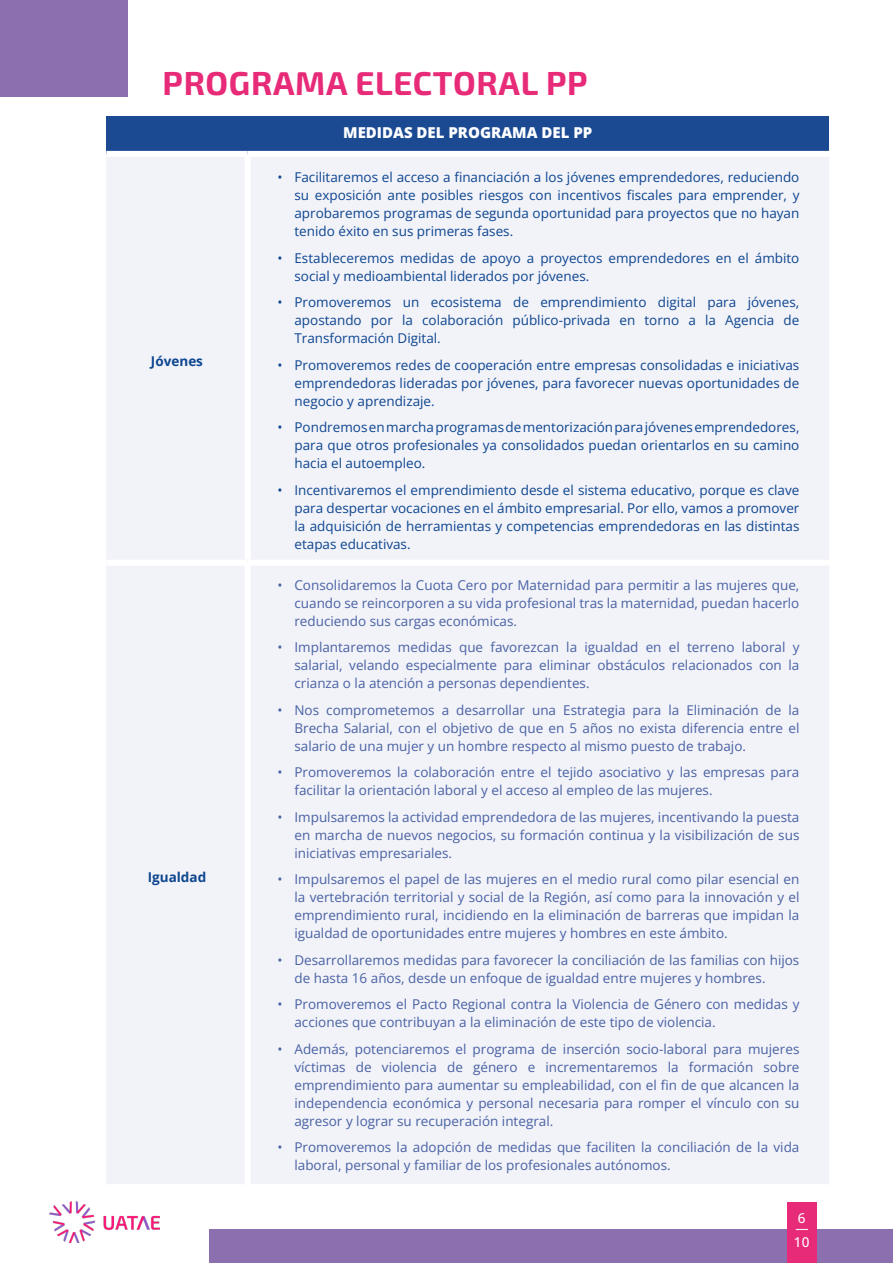
<style>
.page{position:relative;width:893px;height:1263px;background:#fff}
.page>*{position:absolute;margin:0;border:0;box-sizing:border-box;transform-origin:0 0}
.t1{font:700 33px "Exo 2";letter-spacing:.02em;color:#e72b78}
.t2{font:800 15px "Open Sans";color:#fff}
.t3{font:13.5px/18px "Open Sans";color:#4862a3;text-align:justify}
.t4{font:13.5px/18px "Open Sans";color:#0d468f;text-align:justify}
.t5{font:700 13.5px "Open Sans";color:#0d468f}
.t6{font:500 13.5px/24px "Open Sans";color:#fff;text-align:center}
</style>
<div class="page">
<div style="left:209px;top:1229px;width:684px;height:34px;background:#8b6faf"></div>
<div style="left:787px;top:1202px;width:30px;height:61px;background:#e72b78"></div>
<svg style="left:796px;top:1229px;width:12px;height:1px"></svg>
<img style="left:50px;top:1202px;width:109px;height:41px">
<div style="left:0;top:0;width:128px;height:96px;background:#8b6faf"></div>
<div style="left:106px;top:116px;width:723px;height:38px;background:#1c4a92"></div>
<div style="left:107px;top:157px;width:722px;height:1027px;background:#f2f2f9"></div>
<div style="left:106px;top:151px;width:142px;height:6px;background:#fff"></div>
<div style="left:248px;top:151px;width:581px;height:6px;background:#fff"></div>
<div style="left:245px;top:157px;width:6px;height:403px;background:#fff"></div>
<div style="left:106px;top:560px;width:142px;height:6px;background:#fff"></div>
<div style="left:248px;top:560px;width:581px;height:6px;background:#fff"></div>
<div style="left:245px;top:566px;width:6px;height:618px;background:#fff"></div>
<h1 class="t1" style="left:163px;top:60px;width:427px">PROGRAMA ELECTORAL PP</h1>
<p class="t2" style="left:343px;top:123px;width:251px">MEDIDAS DEL PROGRAMA DEL PP</p>
<p class="t5" style="left:151px;top:351px;width:54px">Jóvenes</p>
<p class="t5" style="left:148px;top:868px;width:60px">Igualdad</p>
<p class="t4" style="left:294px;top:168px;width:506px;text-indent:-17px">• Facilitaremos el acceso a financiación a los jóvenes emprendedores, reduciendo su exposición ante posibles riesgos con incentivos fiscales para emprender, y aprobaremos programas de segunda oportunidad para proyectos que no hayan tenido éxito en sus primeras fases.</p>
<p class="t4" style="left:294px;top:248px;width:506px;text-indent:-17px">• Estableceremos medidas de apoyo a proyectos emprendedores en el ámbito social y medioambiental liderados por jóvenes.</p>
<p class="t4" style="left:294px;top:293px;width:506px;text-indent:-17px">• Promoveremos un ecosistema de emprendimiento digital para jóvenes, apostando por la colaboración público-privada en torno a la Agencia de Transformación Digital.</p>
<p class="t4" style="left:294px;top:355px;width:506px;text-indent:-17px">• Promoveremos redes de cooperación entre empresas consolidadas e iniciativas emprendedoras lideradas por jóvenes, para favorecer nuevas oportunidades de negocio y aprendizaje.</p>
<p class="t4" style="left:294px;top:418px;width:506px;text-indent:-17px">• Pondremos en marcha programas de mentorización para jóvenes emprendedores, para que otros profesionales ya consolidados puedan orientarlos en su camino hacia el autoempleo.</p>
<p class="t4" style="left:294px;top:480px;width:506px;text-indent:-17px">• Incentivaremos el emprendimiento desde el sistema educativo, porque es clave para despertar vocaciones en el ámbito empresarial. Por ello, vamos a promover la adquisición de herramientas y competencias emprendedoras en las distintas etapas educativas.</p>
<p class="t3" style="left:294px;top:576px;width:506px;text-indent:-17px">• Consolidaremos la Cuota Cero por Maternidad para permitir a las mujeres que, cuando se reincorporen a su vida profesional tras la maternidad, puedan hacerlo reduciendo sus cargas económicas.</p>
<p class="t3" style="left:294px;top:638px;width:506px;text-indent:-17px">• Implantaremos medidas que favorezcan la igualdad en el terreno laboral y salarial, velando especialmente para eliminar obstáculos relacionados con la crianza o la atención a personas dependientes.</p>
<p class="t3" style="left:294px;top:701px;width:506px;text-indent:-17px">• Nos comprometemos a desarrollar una Estrategia para la Eliminación de la Brecha Salarial, con el objetivo de que en 5 años no exista diferencia entre el salario de una mujer y un hombre respecto al mismo puesto de trabajo.</p>
<p class="t3" style="left:294px;top:763px;width:506px;text-indent:-17px">• Promoveremos la colaboración entre el tejido asociativo y las empresas para facilitar la orientación laboral y el acceso al empleo de las mujeres.</p>
<p class="t3" style="left:294px;top:808px;width:506px;text-indent:-17px">• Impulsaremos la actividad emprendedora de las mujeres, incentivando la puesta en marcha de nuevos negocios, su formación continua y la visibilización de sus iniciativas empresariales.</p>
<p class="t3" style="left:294px;top:870px;width:506px;text-indent:-17px">• Impulsaremos el papel de las mujeres en el medio rural como pilar esencial en la vertebración territorial y social de la Región, así como para la innovación y el emprendimiento rural, incidiendo en la eliminación de barreras que impidan la igualdad de oportunidades entre mujeres y hombres en este ámbito.</p>
<p class="t3" style="left:294px;top:951px;width:506px;text-indent:-17px">• Desarrollaremos medidas para favorecer la conciliación de las familias con hijos de hasta 16 años, desde un enfoque de igualdad entre mujeres y hombres.</p>
<p class="t3" style="left:294px;top:995px;width:506px;text-indent:-17px">• Promoveremos el Pacto Regional contra la Violencia de Género con medidas y acciones que contribuyan a la eliminación de este tipo de violencia.</p>
<p class="t3" style="left:294px;top:1039px;width:506px;text-indent:-17px">• Además, potenciaremos el programa de inserción socio-laboral para mujeres víctimas de violencia de género e incrementaremos la formación sobre emprendimiento para aumentar su empleabilidad, con el fin de que alcancen la independencia económica y personal necesaria para romper el vínculo con su agresor y lograr su recuperación integral.</p>
<p class="t3" style="left:294px;top:1138px;width:506px;text-indent:-17px">• Promoveremos la adopción de medidas que faciliten la conciliación de la vida laboral, personal y familiar de los profesionales autónomos.</p>
<p class="t6" style="left:794px;top:1205px;width:17px">6<br>10</p>
</div>
